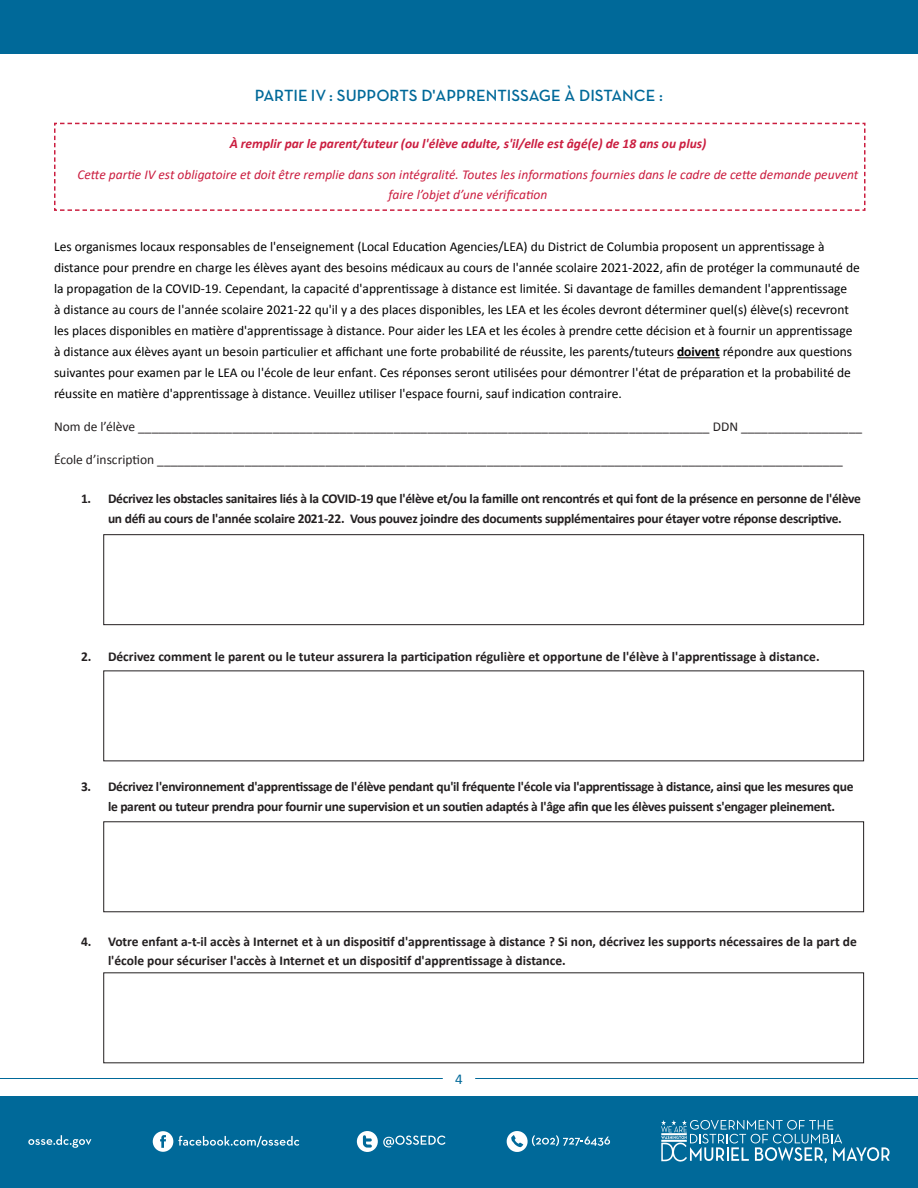
<style>
.page{position:relative;width:918px;height:1188px;background:#fff}
.page>*{position:absolute;margin:0;border:0;box-sizing:border-box;transform-origin:0 0}
.t1{font:600 16.5px "Neutra Text";color:#006999}
.t2{font:15px "Calibri";color:#006999}
.t3{font:13.5px/21px "Calibri";color:#000}
.t4{font:700 13.5px/19.5px "Calibri";letter-spacing:-.02em;color:#231f20;text-align:center}
.t5{font:700 13.5px/19.5px "Calibri";color:#231f20}
.t6{font:13.5px "Calibri";color:#231f20}
.t7{font:italic 13.5px/19.5px "Calibri";color:#cb1e40;text-align:center}
.t8{font:italic 700 13.5px "Calibri";color:#cb1e40}
.s1{font-weight:700}
</style>
<div class="page">
<div style="left:0;top:1096px;width:918px;height:92px;background:#006999"></div>
<svg style="left:153px;top:1131px;width:146px;height:21px"></svg>
<svg style="left:357px;top:1131px;width:89px;height:21px"></svg>
<svg style="left:28px;top:1135px;width:63px;height:13px"></svg>
<svg style="left:507px;top:1131px;width:103px;height:21px"></svg>
<svg style="left:661px;top:1120px;width:229px;height:43px"></svg>
<hr style="left:0;top:1078px;width:443px;height:1px;background:#006999">
<hr style="left:475px;top:1078px;width:443px;height:1px;background:#006999">
<hr style="left:677px;top:357px;width:43px;height:1px;background:#000">
<div style="left:0;top:0;width:918px;height:54px;background:#006999"></div>
<svg style="left:54px;top:122px;width:812px;height:89px"></svg>
<div style="left:103px;top:534px;width:761px;height:91px;border:1px solid #231f20"></div>
<p class="t1" style="left:255px;top:86px;width:410px">PARTIE IV : SUPPORTS D'APPRENTISSAGE À DISTANCE :</p>
<p class="t8" style="left:230px;top:134px;width:478px">À remplir par le parent/tuteur (ou l'élève adulte, s'il/elle est âgé(e) de 18 ans ou plus)</p>
<p class="t7" style="left:78px;top:164px;width:782px">Cette partie IV est obligatoire et doit être remplie dans son intégralité. Toutes les informations fournies dans le cadre de cette demande peuvent faire l’objet d’une vérification</p>
<p class="t3" style="left:54px;top:236px;width:807px">Les organismes locaux responsables de l'enseignement (Local Education Agencies/LEA) du District de Columbia proposent un apprentissage à distance pour prendre en charge les élèves ayant des besoins médicaux au cours de l'année scolaire 2021-2022, afin de protéger la communauté de la propagation de la COVID-19. Cependant, la capacité d'apprentissage à distance est limitée. Si davantage de familles demandent l'apprentissage<br>à distance au cours de l'année scolaire 2021-22 qu'il y a des places disponibles, les LEA et les écoles devront déterminer quel(s) élève(s) recevront les places disponibles en matière d'apprentissage à distance. Pour aider les LEA et les écoles à prendre cette décision et à fournir un apprentissage à distance aux élèves ayant un besoin particulier et affichant une forte probabilité de réussite, les parents/tuteurs <span class="s1">doivent</span> répondre aux questions suivantes pour examen par le LEA ou l'école de leur enfant. Ces réponses seront utilisées pour démontrer l'état de préparation et la probabilité de réussite en matière d'apprentissage à distance. Veuillez utiliser l'espace fourni, sauf indication contraire.</p>
<p class="t6" style="left:54px;top:418px;width:810px">Nom de l’élève _____________________________________________________________________________________ DDN __________________</p>
<p class="t6" style="left:54px;top:451px;width:791px">École d’inscription ______________________________________________________________________________________________________</p>
<p class="t4" style="left:81px;top:489px;width:781px">1. Décrivez les obstacles sanitaires liés à la COVID-19 que l'élève et/ou la famille ont rencontrés et qui font de la présence en personne de l'élève un défi au cours de l'année scolaire 2021-22. Vous pouvez joindre des documents supplémentaires pour étayer votre réponse descriptive.</p>
<p class="t5" style="left:81px;top:646px;width:740px">2. Décrivez comment le parent ou le tuteur assurera la participation régulière et opportune de l'élève à l'apprentissage à distance.</p>
<p class="t4" style="left:108px;top:777px;width:747px;text-align:left;text-indent:-27px">3. Décrivez l'environnement d'apprentissage de l'élève pendant qu'il fréquente l'école via l'apprentissage à distance, ainsi que les mesures que le parent ou tuteur prendra pour fournir une supervision et un soutien adaptés à l'âge afin que les élèves puissent s'engager pleinement.</p>
<p class="t5" style="left:108px;top:931px;width:750px;text-indent:-27px">4. Votre enfant a-t-il accès à Internet et à un dispositif d'apprentissage à distance ? Si non, décrivez les supports nécessaires de la part de l'école pour sécuriser l'accès à Internet et un dispositif d'apprentissage à distance.</p>
<p class="t2" style="left:455px;top:1069px;width:9px">4</p>
</div>
